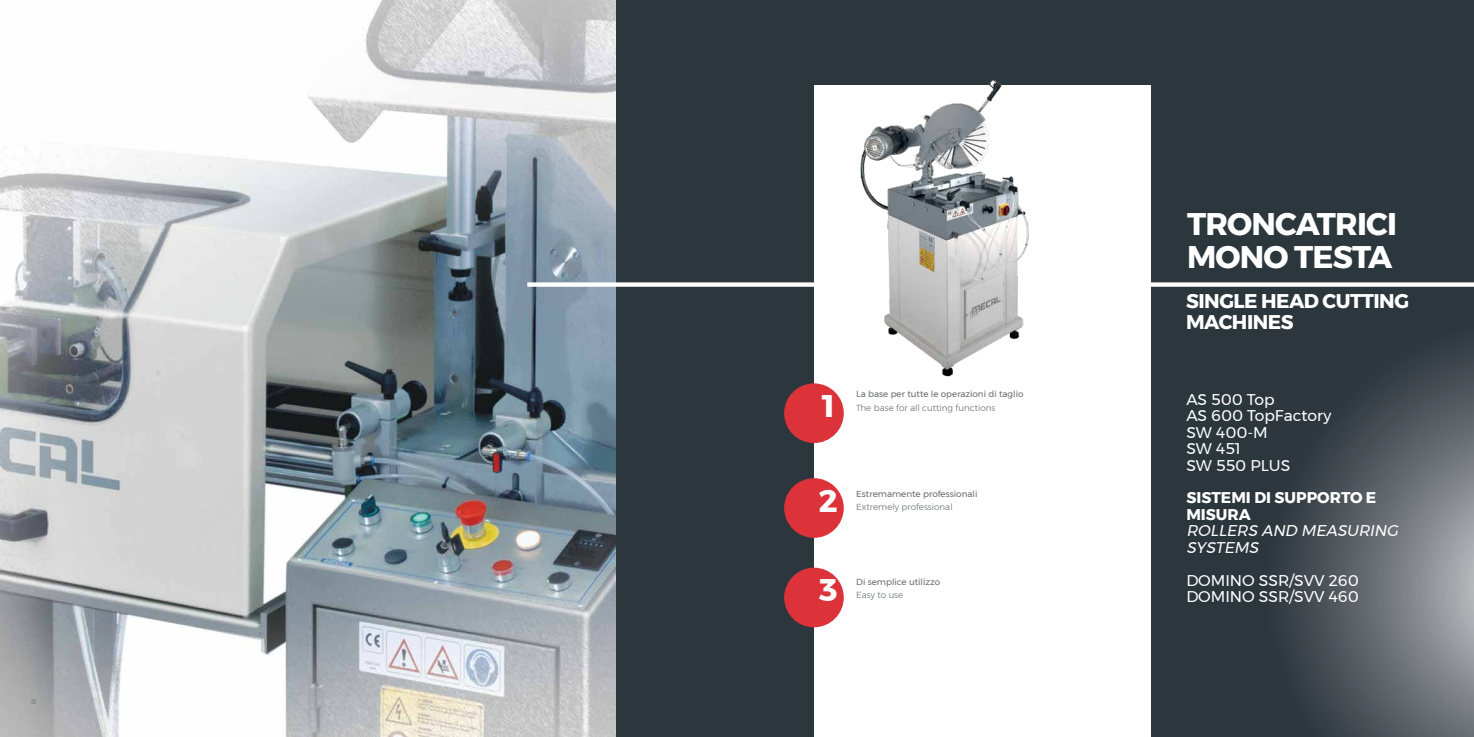
<style>
.page{position:relative;width:1474px;height:737px;background:#fff}
.page>*{position:absolute;margin:0;border:0;box-sizing:border-box;transform-origin:0 0}
.t1{font:700 31.24px/32.2px "Montserrat";letter-spacing:-.025em;color:#fff}
.t2{font:700 31.15px "Montserrat";color:#fff}
.t3{font:700 19.86px/20.5px "Montserrat";letter-spacing:-.025em;color:#fff}
.t4{font:15.49px/16.4px "Montserrat";color:#fff}
.t5{font:italic 15.49px/16.4px "Montserrat";color:#fff}
.t6{font:700 15.49px/16.4px "Montserrat";color:#fff}
.t7{font:8.75px "Montserrat";color:#666c6d}
.t8{font:300 8.75px "Montserrat";color:#666c6d}
.t9{font:7px "Dense";color:#666c6d}
</style>
<div class="page">
<div style="left:737px;top:0;width:736px;height:85px;background:#2c363d"></div>
<img style="left:0;top:0;width:616px;height:737px">
<div style="left:1151px;top:0;width:322px;height:737px;background:#2c363d"></div>
<div style="left:616px;top:0;width:198px;height:737px;background:#2c363d"></div>
<svg style="left:1284px;top:342px;width:189px;height:395px"></svg>
<div style="left:527px;top:282px;width:946px;height:5px;background:#fff"></div>
<div style="left:784px;top:383px;width:59px;height:60px;background:#dc323a;border-radius:50%"></div>
<div style="left:784px;top:478px;width:59px;height:60px;background:#dc323a;border-radius:50%"></div>
<div style="left:784px;top:567px;width:59px;height:60px;background:#dc323a;border-radius:50%"></div>
<img style="left:860px;top:80px;width:169px;height:297px">
<p class="t9" style="left:32px;top:698px;width:6px">26</p>
<h1 class="t1" style="left:1186px;top:208px;width:211px">TRONCATRICI<br>MONO TESTA</h1>
<h3 class="t3" style="left:1186px;top:291px;width:224px">SINGLE HEAD CUTTING<br>MACHINES</h3>
<h2 class="t2" style="left:822px;top:380px;width:14px">1</h2>
<p class="t7" style="left:856px;top:387px;width:169px">La base per tutte le operazioni di taglio</p>
<p class="t8" style="left:856px;top:401px;width:141px">The base for all cutting functions</p>
<h2 class="t2" style="left:818px;top:475px;width:20px">2</h2>
<p class="t7" style="left:856px;top:487px;width:123px">Estremamente professionali</p>
<p class="t8" style="left:856px;top:500px;width:98px">Extremely professional</p>
<h2 class="t2" style="left:818px;top:565px;width:20px">3</h2>
<p class="t7" style="left:856px;top:575px;width:85px">Di semplice utilizzo</p>
<p class="t8" style="left:856px;top:588px;width:49px">Easy to use</p>
<h3 class="t4" style="left:1186px;top:391px;width:147px">AS 500 Top<br>AS 600 TopFactory<br>SW 400-M<br>SW 451<br>SW 550 PLUS</h3>
<h3 class="t6" style="left:1186px;top:490px;width:191px">SISTEMI DI SUPPORTO E<br>MISURA</h3>
<h3 class="t5" style="left:1186px;top:522px;width:217px">ROLLERS AND MEASURING<br>SYSTEMS</h3>
<h3 class="t4" style="left:1186px;top:572px;width:174px">DOMINO SSR/SVV 260<br>DOMINO SSR/SVV 460</h3>
</div>
